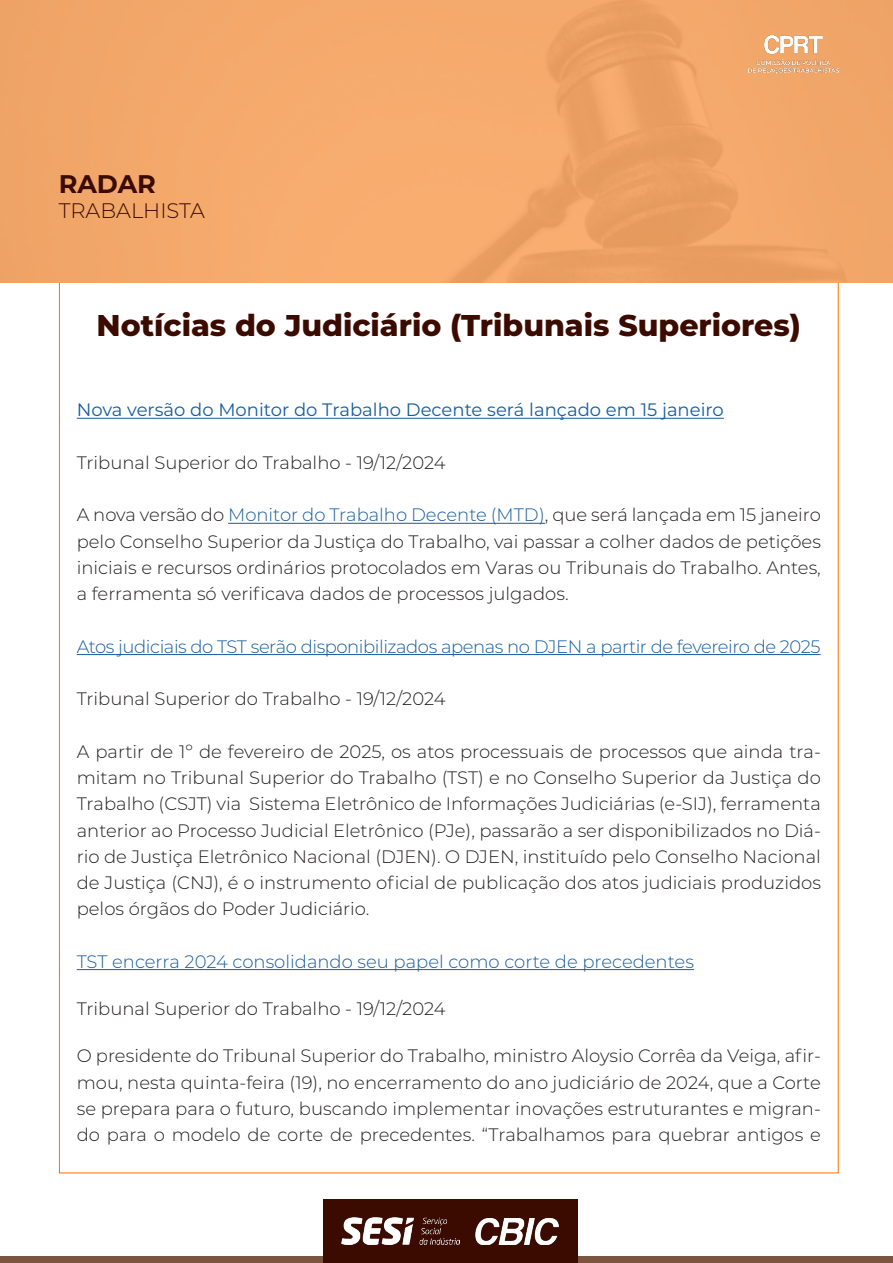
<style>
.page{position:relative;width:893px;height:1263px;background:#fff}
.page>*{position:absolute;margin:0;border:0;box-sizing:border-box;transform-origin:0 0}
.t1{font:800 30px "Montserrat";color:#3b0b00}
.t2{font:700 25.5px "Montserrat";color:#3b0b00}
.t3{font:300 21px "Montserrat";color:#3b0b00}
.t4{font:300 18px/26.2px "Montserrat";color:#231f20;text-align:justify}
.t5{font:300 18px "Montserrat";letter-spacing:-.025em;color:#175d9e}
.t6{font:18px "Montserrat";color:#175d9e}
.t7{font:300 18px "Montserrat";color:#175d9e}
.s1{color:#175d9e}
</style>
<div class="page">
<div style="left:0;top:1256px;width:893px;height:7px;background:#7c5540"></div>
<hr style="left:77px;top:418px;width:647px;height:1px;background:#175d9e">
<hr style="left:228px;top:523px;width:317px;height:1px;background:#175d9e">
<hr style="left:77px;top:654px;width:743px;height:1px;background:#175d9e">
<hr style="left:77px;top:969px;width:617px;height:1px;background:#175d9e">
<div style="left:0;top:0;width:893px;height:282px;background:#f3a86a"></div>
<hr style="left:0;top:0;width:1px;height:397px;background:#f67001">
<img style="left:748px;top:36px;width:91px;height:38px">
<div style="left:323px;top:1200px;width:254px;height:63px;background:#3b0b00"></div>
<img style="left:475px;top:1218px;width:84px;height:27px">
<img style="left:342px;top:1218px;width:117px;height:27px">
<p class="t2" style="left:59px;top:166px;width:99px">RADAR</p>
<p class="t3" style="left:59px;top:197px;width:148px">TRABALHISTA</p>
<p class="t1" style="left:97px;top:303px;width:706px">Notícias do Judiciário (Tribunais Superiores)</p>
<p class="t6" style="left:77px;top:398px;width:649px">Nova versão do Monitor do Trabalho Decente será lançado em 15 janeiro</p>
<p class="t4" style="left:77px;top:449px;width:370px">Tribunal Superior do Trabalho - 19/12/2024</p>
<p class="t4" style="left:77px;top:501px;width:746px">A nova versão do <span class="s1">Monitor do Trabalho Decente (MTD)</span>, que será lançada em 15 janeiro pelo Conselho Superior da Justiça do Trabalho, vai passar a colher dados de petições iniciais e recursos ordinários protocolados em Varas ou Tribunais do Trabalho. Antes, a ferramenta só verificava dados de processos julgados.</p>
<p class="t5" style="left:77px;top:634px;width:745px">Atos judiciais do TST serão disponibilizados apenas no DJEN a partir de fevereiro de 2025</p>
<p class="t4" style="left:77px;top:685px;width:370px">Tribunal Superior do Trabalho - 19/12/2024</p>
<p class="t4" style="left:77px;top:738px;width:746px">A partir de 1º de fevereiro de 2025, os atos processuais de processos que ainda tra&shy;mitam no Tribunal Superior do Trabalho (TST) e no Conselho Superior da Justiça do Trabalho (CSJT) via Sistema Eletrônico de Informações Judiciárias (e-SIJ), ferramenta anterior ao Processo Judicial Eletrônico (PJe), passarão a ser disponibilizados no Diá&shy;rio de Justiça Eletrônico Nacional (DJEN). O DJEN, instituído pelo Conselho Nacional de Justiça (CNJ), é o instrumento oficial de publicação dos atos judiciais produzidos pelos órgãos do Poder Judiciário.</p>
<p class="t7" style="left:77px;top:949px;width:619px">TST encerra 2024 consolidando seu papel como corte de precedentes</p>
<p class="t4" style="left:77px;top:995px;width:370px">Tribunal Superior do Trabalho - 19/12/2024</p>
<p class="t4" style="left:77px;top:1042px;width:746px">O presidente do Tribunal Superior do Trabalho, ministro Aloysio Corrêa da Veiga, afir&shy;mou, nesta quinta-feira (19), no encerramento do ano judiciário de 2024, que a Corte se prepara para o futuro, buscando implementar inovações estruturantes e migran&shy;do para o modelo de corte de precedentes. “Trabalhamos para quebrar antigos e</p>
</div>
